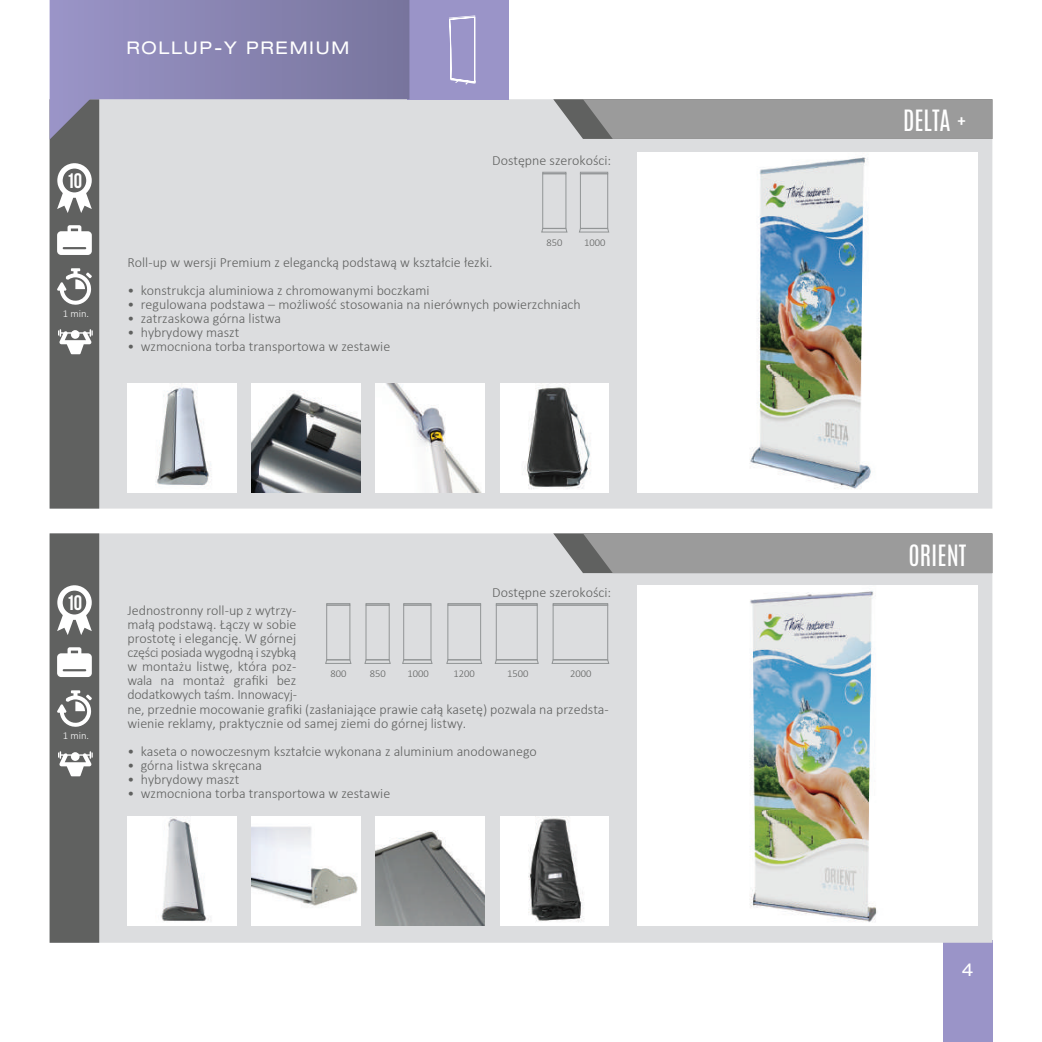
<style>
.page{position:relative;width:1042px;height:1042px;background:#fff}
.page>*{position:absolute;margin:0;border:0;box-sizing:border-box;transform-origin:0 0}
.t1{font:24.5px "Antonio";color:#fff}
.t2{font:21px "Bebas Neue";color:#fff}
.t3{font:expanded 17.5px "Helvetica Neue LT Pro";letter-spacing:.1em;color:#fff}
.t4{font:300 14px/14px "Calibri";color:#606160;text-align:justify}
.t5{font:300 10.5px "Calibri";color:#606160}
.t6{font:300 10.5px "Calibri";color:#fff}
</style>
<div class="page">
<div style="left:943px;top:940px;width:49px;height:102px;background:#9a94c8"></div>
<div style="left:99px;top:533px;width:893px;height:410px;background:#dcdddf"></div>
<div style="left:99px;top:99px;width:893px;height:409px;background:#dcdddf"></div>
<svg style="left:553px;top:99px;width:439px;height:40px;background:#989999"></svg>
<svg style="left:553px;top:533px;width:439px;height:40px;background:#999"></svg>
<div style="left:407px;top:0;width:101px;height:99px;background:#9a94c8"></div>
<svg style="left:50px;top:0;width:359px;height:140px;background:#9e9bbd"></svg>
<svg style="left:449px;top:15px;width:27px;height:70px"></svg>
<div style="left:580px;top:173px;width:28px;height:56px;border:1px solid #929596"></div>
<div style="left:580px;top:172px;width:28px;height:2px;border:1px solid #929596"></div>
<svg style="left:578px;top:228px;width:32px;height:5px"></svg>
<div style="left:542px;top:173px;width:24px;height:56px;border:1px solid #929596"></div>
<div style="left:542px;top:172px;width:24px;height:2px;border:1px solid #929596"></div>
<svg style="left:540px;top:228px;width:28px;height:5px"></svg>
<img style="left:637px;top:152px;width:340px;height:340px">
<img style="left:127px;top:383px;width:109px;height:109px">
<img style="left:252px;top:383px;width:108px;height:109px">
<img style="left:500px;top:383px;width:109px;height:109px">
<img style="left:376px;top:383px;width:108px;height:109px">
<div style="left:326px;top:605px;width:24px;height:55px;border:1px solid #929596"></div>
<div style="left:326px;top:603px;width:24px;height:2px;border:1px solid #929596"></div>
<svg style="left:324px;top:659px;width:28px;height:5px"></svg>
<div style="left:403px;top:605px;width:28px;height:55px;border:1px solid #929596"></div>
<div style="left:403px;top:603px;width:28px;height:2px;border:1px solid #929596"></div>
<svg style="left:401px;top:659px;width:32px;height:5px"></svg>
<div style="left:447px;top:605px;width:34px;height:55px;border:1px solid #929596"></div>
<div style="left:447px;top:603px;width:34px;height:2px;border:1px solid #929596"></div>
<svg style="left:446px;top:659px;width:37px;height:5px"></svg>
<div style="left:496px;top:605px;width:42px;height:55px;border:1px solid #929596"></div>
<div style="left:496px;top:603px;width:42px;height:2px;border:1px solid #929596"></div>
<svg style="left:494px;top:659px;width:45px;height:5px"></svg>
<div style="left:553px;top:605px;width:55px;height:55px;border:1px solid #929596"></div>
<div style="left:553px;top:603px;width:55px;height:2px;border:1px solid #929596"></div>
<svg style="left:551px;top:659px;width:59px;height:5px"></svg>
<div style="left:365px;top:605px;width:25px;height:55px;border:1px solid #929596"></div>
<div style="left:365px;top:603px;width:25px;height:2px;border:1px solid #929596"></div>
<svg style="left:364px;top:659px;width:27px;height:5px"></svg>
<img style="left:637px;top:585px;width:340px;height:340px">
<img style="left:127px;top:816px;width:109px;height:109px">
<img style="left:376px;top:816px;width:108px;height:109px">
<img style="left:252px;top:816px;width:108px;height:109px">
<img style="left:500px;top:816px;width:109px;height:109px">
<svg style="left:50px;top:99px;width:49px;height:409px;background:#767678"></svg>
<svg style="left:50px;top:533px;width:49px;height:410px;background:#747474"></svg>
<p class="t3" style="left:126px;top:38px;width:224px">ROLLUP-Y PREMIUM</p>
<h2 class="t2" style="left:67px;top:169px;width:17px">10</h2>
<p class="t6" style="left:63px;top:307px;width:28px">1 min.</p>
<p class="t4" style="left:492px;top:154px;width:120px">Dostępne szerokości:</p>
<p class="t5" style="left:546px;top:236px;width:17px">850</p>
<p class="t5" style="left:584px;top:236px;width:23px">1000</p>
<p class="t4" style="left:127px;top:256px;width:367px">Roll-up w wersji Premium z elegancką podstawą w kształcie łezki.</p>
<p class="t4" style="left:127px;top:284px;width:304px">• konstrukcja aluminiowa z chromowanymi boczkami</p>
<p class="t4" style="left:127px;top:298px;width:455px">• regulowana podstawa – możliwość stosowania na nierównych powierzchniach</p>
<p class="t4" style="left:127px;top:312px;width:155px">• zatrzaskowa górna listwa</p>
<p class="t4" style="left:127px;top:326px;width:113px">• hybrydowy maszt</p>
<p class="t4" style="left:127px;top:340px;width:264px">• wzmocniona torba transportowa w zestawie</p>
<h2 class="t2" style="left:67px;top:591px;width:17px">10</h2>
<p class="t6" style="left:63px;top:729px;width:28px">1 min.</p>
<p class="t4" style="left:127px;top:603px;width:171px">Jednostronny roll-up z wytrzy&shy;małą podstawą. Łączy w sobie prostotę i elegancję. W górnej części posiada wygodną i szybką w montażu listwę, która poz&shy;wala na montaż grafiki bez dodatkowych taśm. Innowacyj-</p>
<p class="t4" style="left:492px;top:585px;width:120px">Dostępne szerokości:</p>
<p class="t5" style="left:330px;top:667px;width:17px">800</p>
<p class="t5" style="left:370px;top:667px;width:17px">850</p>
<p class="t5" style="left:407px;top:667px;width:23px">1000</p>
<p class="t5" style="left:453px;top:667px;width:23px">1200</p>
<p class="t5" style="left:507px;top:667px;width:23px">1500</p>
<p class="t5" style="left:570px;top:667px;width:23px">2000</p>
<p class="t4" style="left:127px;top:702px;width:483px">ne, przednie mocowanie grafiki (zasłaniające prawie całą kasetę) pozwala na przedsta&shy;wienie reklamy, praktycznie od samej ziemi do górnej listwy.</p>
<p class="t4" style="left:127px;top:744px;width:411px">• kaseta o nowoczesnym kształcie wykonana z aluminium anodowanego</p>
<p class="t4" style="left:127px;top:758px;width:136px">• górna listwa skręcana</p>
<p class="t4" style="left:127px;top:772px;width:113px">• hybrydowy maszt</p>
<p class="t4" style="left:127px;top:786px;width:264px">• wzmocniona torba transportowa w zestawie</p>
<h1 class="t1" style="left:903px;top:103px;width:65px">DELTA +</h1>
<h1 class="t1" style="left:908px;top:537px;width:59px">ORIENT</h1>
<p class="t3" style="left:961px;top:960px;width:13px">4</p>
</div>
